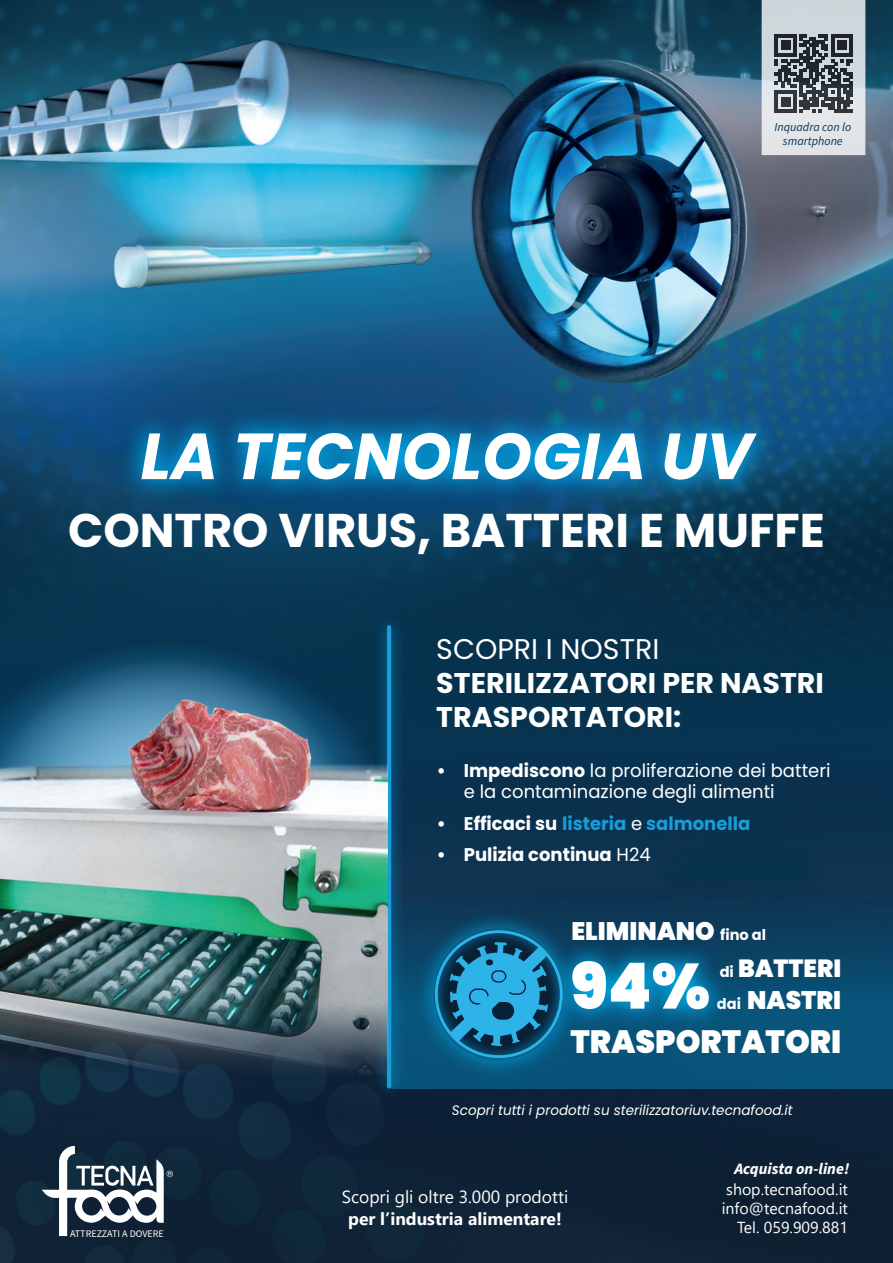
<style>
.page{position:relative;width:893px;height:1263px;background:#fff}
.page>*{position:absolute;margin:0;border:0;box-sizing:border-box;transform-origin:0 0}
.t1{font:italic 700 64.95px "Poppins";color:#fff}
.t2{font:900 63.6px "Poppins";color:#fff}
.t3{font:700 47.25px "Poppins";color:#fff}
.t4{font:900 32.25px "Poppins";color:#fff}
.t5{font:700 28.5px/34.2px "Poppins";color:#fff}
.t6{font:28.5px "Poppins";color:#fff}
.t7{font:900 25.35px "Poppins";color:#fff}
.t8{font:900 24.9px "Poppins";color:#fff}
.t9{font:18.3px/21.6px "Poppins";color:#fff}
.t10{font:700 18.3px "Poppins";color:#179dd9}
.t11{font:700 18.3px "Poppins";color:#fff}
.t12{font:17.55px "Segoe UI";color:#fff}
.t13{font:700 17.55px "Segoe UI";color:#fff}
.t14{font:15.9px/19px "Segoe UI";color:#fff;text-align:right}
.t15{font:italic 700 15.9px "Source Sans Pro";color:#fff}
.t16{font:italic 13.8px "Poppins";color:#fff}
.t17{font:italic 12.3px/14.4px "Source Sans Pro";color:#033857;text-align:center}
.t18{font:10.05px "Source Sans Pro";color:#fff}
.s1{font-weight:700}
.s2{color:#fff}
.s3{font-weight:400;color:#fff}
.s4{font-weight:400}
.s5{font-weight:700;font-size:14.85px}
</style>
<div class="page">
<img style="left:0;top:0;width:893px;height:1263px">
<div style="left:373px;top:613px;width:31px;height:488px;background:#00aeef;opacity:.75"></div>
<hr style="left:387px;top:625px;width:4px;height:464px;background:#179dd9;border-radius:2px">
<img style="left:0;top:640px;width:388px;height:497px">
<div style="left:391px;top:878px;width:502px;height:211px;background:linear-gradient(to bottom,#0e3451,#075d86)"></div>
<svg style="left:118px;top:409px;width:662px;height:95px;background:#09699d"></svg>
<svg style="left:42px;top:1146px;width:131px;height:90px"></svg>
<svg style="left:762px;top:0;width:103px;height:155px;background:#aab0b4"></svg>
<div style="left:414px;top:909px;width:169px;height:171px;background:#00aeef;opacity:.75"></div>
<svg style="left:433px;top:928px;width:131px;height:133px;background:#0d577c"></svg>
<svg style="left:551px;top:940px;width:179px;height:90px;background:#066a97"></svg>
<div style="left:435px;top:930px;width:128px;height:128px;border:3px solid #2db3e7;border-radius:50%"></div>
<svg style="left:448px;top:942px;width:103px;height:104px;background:#1e7da7"></svg>
<p class="t17" style="left:774px;top:119px;width:78px">Inquadra con lo smartphone</p>
<h1 class="t1" style="left:141px;top:419px;width:613px">LA TECNOLOGIA UV</h1>
<h3 class="t3" style="left:68px;top:503px;width:758px">CONTRO VIRUS, BATTERI E MUFFE</h3>
<h3 class="t6" style="left:436px;top:632px;width:225px">SCOPRI I NOSTRI</h3>
<h3 class="t5" style="left:436px;top:666px;width:389px">STERILIZZATORI PER NASTRI<br>TRASPORTATORI:</h3>
<p class="t9" style="left:464px;top:759px;width:368px;text-indent:-27px"><span class="s1">• Impediscono</span> la proliferazione dei batteri e la contaminazione degli alimenti</p>
<p class="t10" style="left:437px;top:813px;width:315px"><span class="s2">• Efficaci su</span> listeria <span class="s3">e</span> salmonella</p>
<p class="t11" style="left:437px;top:844px;width:215px">• Pulizia continua <span class="s4">H24</span></p>
<h3 class="t7" style="left:571px;top:917px;width:196px">ELIMINANO <span class="s5">fino al</span></h3>
<h3 class="t8" style="left:720px;top:954px;width:123px"><span class="s5">di</span> BATTERI</h3>
<h2 class="t2" style="left:570px;top:949px;width:141px">94%</h2>
<h3 class="t7" style="left:717px;top:985px;width:126px"><span class="s5">dai</span> NASTRI</h3>
<h3 class="t4" style="left:570px;top:1023px;width:272px">TRASPORTATORI</h3>
<p class="t16" style="left:452px;top:1102px;width:342px">Scopri tutti i prodotti su sterilizzatoriuv.tecnafood.it</p>
<p class="t18" style="left:70px;top:1227px;width:95px">ATTREZZATI A DOVERE</p>
<p class="t12" style="left:342px;top:1180px;width:228px">Scopri gli oltre 3.000 prodotti</p>
<p class="t13" style="left:348px;top:1202px;width:215px">per l’industria alimentare!</p>
<p class="t15" style="left:734px;top:1158px;width:117px">Acquista on-line!</p>
<p class="t14" style="left:722px;top:1178px;width:128px">shop.tecnafood.it info@tecnafood.it<br>Tel. 059.909.881</p>
</div>
